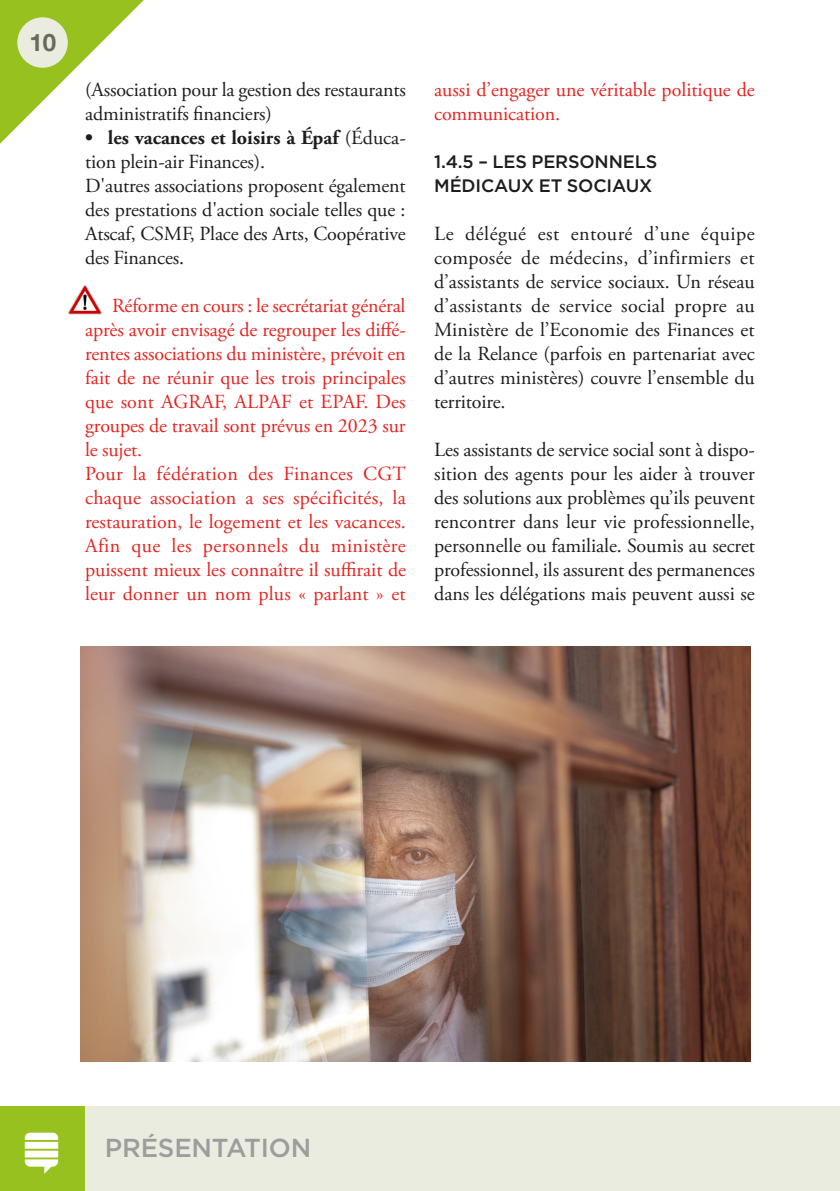
<style>
.page{position:relative;width:840px;height:1191px;background:#fff}
.page>*{position:absolute;margin:0;border:0;box-sizing:border-box;transform-origin:0 0}
.t1{font:500 26px "Gotham";letter-spacing:-.01em;color:#9d9d9d}
.t2{font:700 24px "Helvetica Neue";color:#68695f}
.t3{font:20px/24px "Adobe Garamond Pro";letter-spacing:-.005em;color:#1d1d1b;text-align:justify}
.t4{font:20px/24px "Adobe Garamond Pro";color:#e52420;text-align:justify}
.TITRE_NV2{font:500 18px/24px "Gotham";letter-spacing:-.01em;color:#1d1d1b}
.s1{font-weight:700}
</style>
<div class="page">
<svg style="left:0;top:0;width:144px;height:144px"></svg>
<div style="left:0;top:1106px;width:839px;height:85px;background:#ebece0"></div>
<div style="left:0;top:1106px;width:85px;height:85px;background:#96c11f"></div>
<div style="left:17px;top:17px;width:51px;height:51px;background:#ebece0;border-radius:50%"></div>
<img style="left:81px;top:646px;width:669px;height:415px">
<img style="left:68px;top:285px;width:34px;height:30px">
<p class="t2" style="left:30px;top:23px;width:28px">10</p>
<p class="t3" style="left:85px;top:78px;width:322px">(Association pour la gestion des restaurants administratifs financiers)</p>
<p class="t3" style="left:85px;top:126px;width:322px"><span class="s1">• les vacances et loisirs à Épaf</span> (Éduca&shy;tion plein-air Finances).</p>
<p class="t3" style="left:85px;top:174px;width:322px">D'autres associations proposent également des prestations d'action sociale telles que :<br>Atscaf, CSMF, Place des Arts, Coopérative des Finances.</p>
<p class="t4" style="left:85px;top:294px;width:322px;text-indent:27px">Réforme en cours : le secrétariat général après avoir envisagé de regrouper les diffé&shy;rentes associations du ministère, prévoit en fait de ne réunir que les trois principales que sont AGRAF, ALPAF et EPAF. Des groupes de travail sont prévus en 2023 sur le sujet.</p>
<p class="t4" style="left:85px;top:462px;width:322px">Pour la fédération des Finances CGT chaque association a ses spécificités, la restauration, le logement et les vacances.<br>Afin que les personnels du ministère puissent mieux les connaître il suffirait de leur donner un nom plus « parlant » et</p>
<p class="t4" style="left:434px;top:78px;width:322px">aussi d’engager une véritable politique de communication.</p>
<p class="TITRE_NV2" style="left:434px;top:149px;width:224px">1.4.5 – LES PERSONNELS<br>MÉDICAUX ET SOCIAUX</p>
<p class="t3" style="left:434px;top:222px;width:322px">Le délégué est entouré d’une équipe composée de médecins, d’infirmiers et d’assistants de service sociaux. Un réseau d’assistants de service social propre au Ministère de l’Economie des Finances et de la Relance (parfois en partenariat avec d’autres ministères) couvre l’ensemble du territoire.</p>
<p class="t3" style="left:434px;top:438px;width:322px">Les assistants de service social sont à dispo&shy;sition des agents pour les aider à trouver des solutions aux problèmes qu’ils peuvent rencontrer dans leur vie professionnelle, personnelle ou familiale. Soumis au secret professionnel, ils assurent des permanences dans les délégations mais peuvent aussi se</p>
<h1 class="t1" style="left:105px;top:1130px;width:208px">PRÉSENTATION</h1>
</div>
